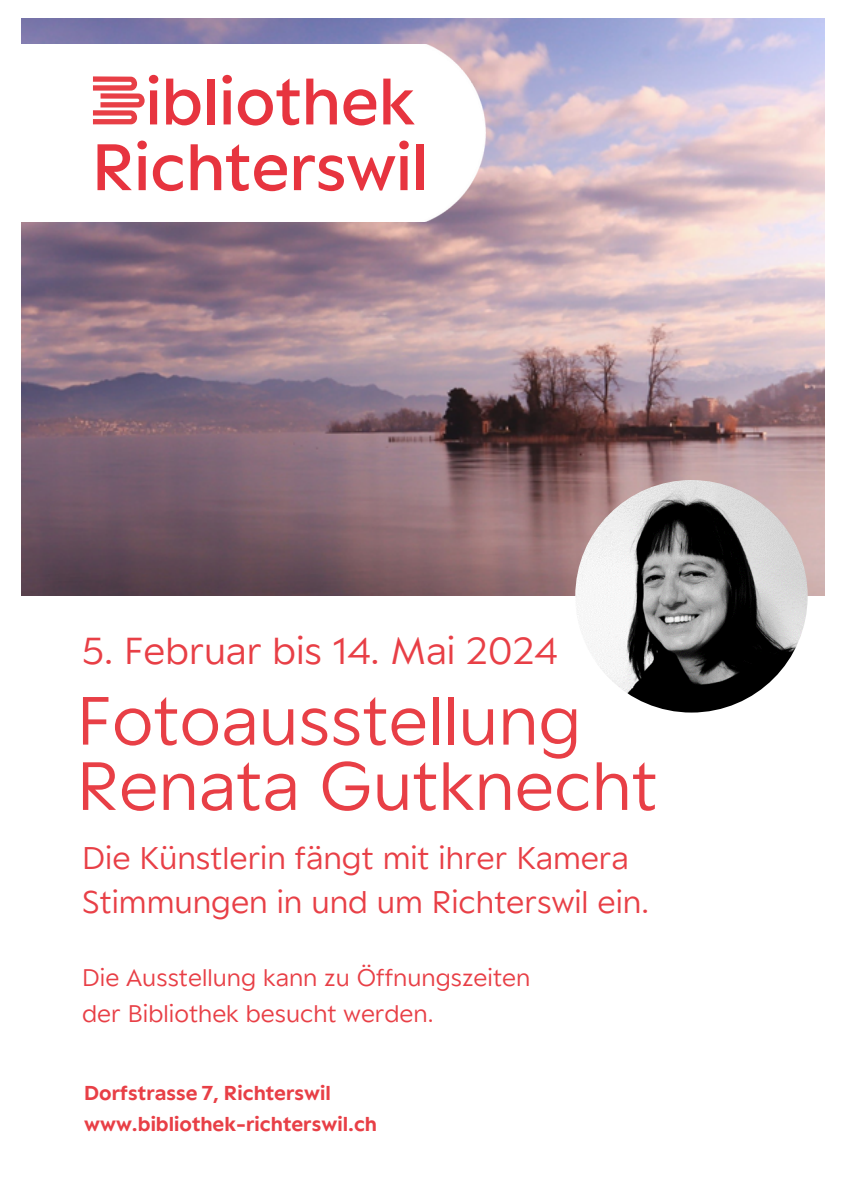
<style>
.page{position:relative;width:842px;height:1191px;background:#fff}
.page>*{position:absolute;margin:0;border:0;box-sizing:border-box;transform-origin:0 0}
.t1{font:300 74.3px/65.2px "Peak";color:#e83f46}
.t2{font:300 41px "Peak";color:#e83f46}
.t3{font:300 34.2px/44.2px "Peak";color:#e83f46}
.t4{font:300 26.2px/36px "Peak";color:#e83f46}
.t5{font:700 22px "Peak";color:#e83f46}
</style>
<div class="page">
<img style="left:22px;top:18px;width:802px;height:577px">
<img style="left:22px;top:44px;width:463px;height:177px">
<svg style="left:166px;top:79px;width:34px;height:46px"></svg>
<div style="left:208px;top:79px;width:7px;height:45px;background:#e7343f"></div>
<svg style="left:222px;top:75px;width:10px;height:49px"></svg>
<svg style="left:238px;top:79px;width:62px;height:46px"></svg>
<svg style="left:306px;top:79px;width:31px;height:45px"></svg>
<svg style="left:343px;top:89px;width:33px;height:36px"></svg>
<svg style="left:383px;top:79px;width:32px;height:45px"></svg>
<svg style="left:98px;top:140px;width:49px;height:50px"></svg>
<svg style="left:153px;top:155px;width:30px;height:36px"></svg>
<svg style="left:191px;top:144px;width:96px;height:47px"></svg>
<svg style="left:294px;top:140px;width:115px;height:51px"></svg>
<div style="left:416px;top:144px;width:8px;height:46px;background:#e7343f"></div>
<svg style="left:93px;top:75px;width:65px;height:49px"></svg>
<img style="left:575px;top:480px;width:233px;height:232px;border-radius:50%">
<p class="t2" style="left:82px;top:626px;width:477px">5. Februar bis 14. Mai 2024</p>
<p class="t1" style="left:77px;top:686px;width:583px">Fotoausstellung<br>Renata Gutknecht</p>
<h3 class="t3" style="left:82px;top:834px;width:568px">Die Künstlerin fängt mit ihrer Kamera<br>Stimmungen in und um Richterswil ein.</h3>
<h4 class="t4" style="left:82px;top:958px;width:450px">Die Ausstellung kann zu Öffnungszeiten der Bibliothek besucht werden.</h4>
<h2 class="t5" style="left:84px;top:1080px;width:248px">Dorfstrasse 7, Richterswil</h2>
<h1 class="t5" style="left:84px;top:1110px;width:294px">www.bibliothek-richterswil.ch</h1>
</div>
